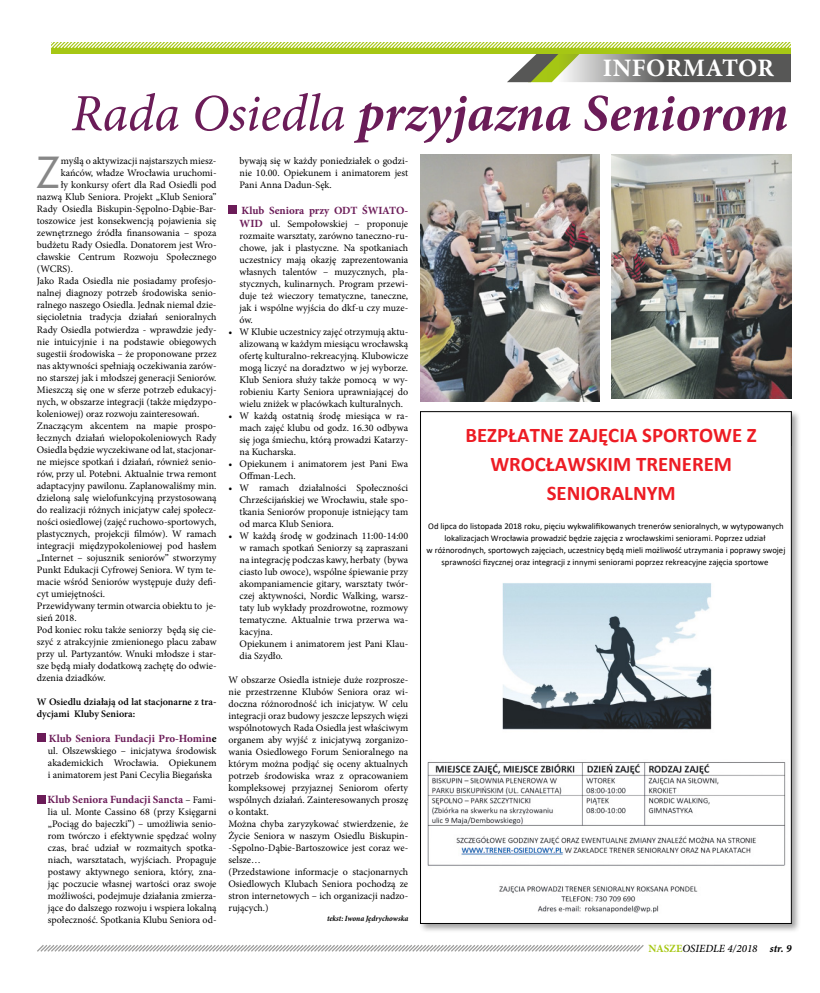
<style>
.page{position:relative;width:820px;height:993px;background:#fff}
.page>*{position:absolute;margin:0;border:0;box-sizing:border-box;transform-origin:0 0}
.t1{font:italic 700 52.3px "Minion Pro";color:#6b1c58}
.t2{font:41.8px "Futura";color:#878787}
.t3{font:700 25.1px "Minion Pro";letter-spacing:.02em;color:#fff}
.t4{font:700 20.8px/29.2px "Calibri";color:#ed1c24;text-align:center}
.t5{font:700 20.6px/28.9px "Calibri";color:#ed1c24;text-align:center}
.t6{font:700 11px "Minion Pro";color:#6b1c58}
.t7{font:italic 500 11px "Minion Pro";color:#000}
.t8{font:10px/12px "Minion Pro";color:#000;text-align:justify}
.t9{font:600 10px/12px "Minion Pro";color:#000}
.t10{font:8.8px/12.3px "Calibri";color:#000;text-align:center}
.t11{font:8.7px/12.2px "Calibri";color:#000;text-align:center}
.t12{font:italic 700 condensed 8px "Minion Pro";letter-spacing:-.005em;color:#000}
.s1{font-weight:400}
.s2{color:#000}
.s3{font-weight:400;font-size:10px;color:#000}
.s4{font-weight:700;font-size:11px;color:#6b1c58}
.s5{font-weight:700;font-style:normal;color:#a6c714}
.s6{font-weight:700}
</style>
<div class="page">
<svg style="left:37px;top:945px;width:607px;height:7px"></svg>
<svg style="left:51px;top:42px;width:740px;height:40px"></svg>
<div style="left:37px;top:733px;width:8px;height:8px;background:#6b1c58"></div>
<div style="left:37px;top:794px;width:8px;height:9px;background:#6b1c58"></div>
<div style="left:228px;top:205px;width:9px;height:8px;background:#6b1c58"></div>
<img style="left:420px;top:154px;width:179px;height:247px">
<img style="left:611px;top:154px;width:180px;height:244px">
<div style="left:418px;top:409px;width:383px;height:524px;background:#000;opacity:.38"></div>
<img style="left:423px;top:446px;width:366px;height:475px">
<div style="left:421px;top:507px;width:365px;height:63px;background:#fff"></div>
<div style="left:425px;top:420px;width:362px;height:90px;background:#fff"></div>
<h3 class="t3" style="left:602px;top:50px;width:173px">INFORMATOR</h3>
<h1 class="t1" style="left:71px;top:76px;width:718px"><span class="s1">Rada Osiedla</span> przyjazna Seniorom</h1>
<h2 class="t2" style="left:36px;top:145px;width:26px">Z</h2>
<p class="t8" style="left:61px;top:155px;width:157px">myślą o aktywizacji najstarszych miesz-</p>
<p class="t8" style="left:61px;top:167px;width:157px">kańców, władze Wrocławia uruchomi-</p>
<p class="t8" style="left:61px;top:179px;width:157px">ły konkursy ofert dla Rad Osiedli pod</p>
<p class="t8" style="left:37px;top:191px;width:181px">nazwą Klub Seniora. Projekt „Klub Seniora”</p>
<p class="t8" style="left:37px;top:203px;width:181px">Rady Osiedla Biskupin-Sępolno-Dąbie-Bar-</p>
<p class="t8" style="left:37px;top:215px;width:181px">toszowice jest konsekwencją pojawienia się</p>
<p class="t8" style="left:37px;top:227px;width:181px">zewnętrznego źródła finansowania – spoza</p>
<p class="t8" style="left:37px;top:239px;width:181px">budżetu Rady Osiedla. Donatorem jest Wro-</p>
<p class="t8" style="left:37px;top:251px;width:181px">cławskie Centrum Rozwoju Społecznego</p>
<p class="t8" style="left:37px;top:263px;width:38px">(WCRS).</p>
<p class="t8" style="left:37px;top:275px;width:181px">Jako Rada Osiedla nie posiadamy profesjo-</p>
<p class="t8" style="left:37px;top:287px;width:181px">nalnej diagnozy potrzeb środowiska senio-</p>
<p class="t8" style="left:37px;top:299px;width:181px">ralnego naszego Osiedla. Jednak niemal dzie-</p>
<p class="t8" style="left:37px;top:311px;width:181px">sięcioletnia tradycja działań senioralnych</p>
<p class="t8" style="left:37px;top:323px;width:181px">Rady Osiedla potwierdza - wprawdzie jedy-</p>
<p class="t8" style="left:37px;top:335px;width:181px">nie intuicyjnie i na podstawie obiegowych</p>
<p class="t8" style="left:37px;top:347px;width:181px">sugestii środowiska – że proponowane przez</p>
<p class="t8" style="left:37px;top:359px;width:181px">nas aktywności spełniają oczekiwania zarów-</p>
<p class="t8" style="left:37px;top:371px;width:181px">no starszej jak i młodszej generacji Seniorów.</p>
<p class="t8" style="left:37px;top:383px;width:181px">Mieszczą się one w sferze potrzeb edukacyj-</p>
<p class="t8" style="left:37px;top:395px;width:181px">nych, w obszarze integracji (także międzypo-</p>
<p class="t8" style="left:37px;top:407px;width:164px">koleniowej) oraz rozwoju zainteresowań.</p>
<p class="t8" style="left:37px;top:419px;width:181px">Znaczącym akcentem na mapie prospo-</p>
<p class="t8" style="left:37px;top:431px;width:181px">łecznych działań wielopokoleniowych Rady</p>
<p class="t8" style="left:37px;top:443px;width:181px">Osiedla będzie wyczekiwane od lat, stacjonar-</p>
<p class="t8" style="left:37px;top:455px;width:181px">ne miejsce spotkań i działań, również senio-</p>
<p class="t8" style="left:37px;top:467px;width:181px">rów, przy ul. Potebni. Aktualnie trwa remont</p>
<p class="t8" style="left:37px;top:479px;width:181px">adaptacyjny pawilonu. Zaplanowaliśmy min.</p>
<p class="t8" style="left:37px;top:491px;width:181px">dzieloną salę wielofunkcyjną przystosowaną</p>
<p class="t8" style="left:37px;top:503px;width:181px">do realizacji różnych inicjatyw całej społecz-</p>
<p class="t8" style="left:37px;top:515px;width:181px">ności osiedlowej (zajęć ruchowo-sportowych,</p>
<p class="t8" style="left:37px;top:527px;width:181px">plastycznych, projekcji filmów). W ramach</p>
<p class="t8" style="left:37px;top:539px;width:181px">integracji międzypokoleniowej pod hasłem</p>
<p class="t8" style="left:37px;top:551px;width:181px">„Internet – sojusznik seniorów” stworzymy</p>
<p class="t8" style="left:37px;top:563px;width:181px">Punkt Edukacji Cyfrowej Seniora. W tym te-</p>
<p class="t8" style="left:37px;top:575px;width:181px">macie wśród Seniorów występuje duży defi-</p>
<p class="t8" style="left:37px;top:587px;width:70px">cyt umiejętności.</p>
<p class="t8" style="left:37px;top:599px;width:181px">Przewidywany termin otwarcia obiektu to je-</p>
<p class="t8" style="left:37px;top:611px;width:41px">sień 2018.</p>
<p class="t8" style="left:37px;top:623px;width:181px">Pod koniec roku także seniorzy będą się cie-</p>
<p class="t8" style="left:37px;top:635px;width:181px">szyć z atrakcyjnie zmienionego placu zabaw</p>
<p class="t8" style="left:37px;top:647px;width:181px">przy ul. Partyzantów. Wnuki młodsze i star-</p>
<p class="t8" style="left:37px;top:659px;width:181px">sze będą miały dodatkową zachętę do odwie-</p>
<p class="t8" style="left:37px;top:671px;width:70px">dzenia dziadków.</p>
<p class="t9" style="left:37px;top:695px;width:181px">W Osiedlu działają od lat stacjonarne z tra&shy;dycjami Kluby Seniora:</p>
<p class="t6" style="left:49px;top:730px;width:169px">Klub Seniora Fundacji Pro-Homin<span class="s2">e</span></p>
<p class="t8" style="left:48px;top:744px;width:170px">ul. Olszewskiego – inicjatywa środowisk akademickich Wrocławia. Opiekunem i animatorem jest Pani Cecylia Biegańska</p>
<p class="t6" style="left:47px;top:791px;width:170px">Klub Seniora Fundacji Sancta <span class="s3">– Fami-</span></p>
<p class="t8" style="left:48px;top:805px;width:170px">lia ul. Monte Cassino 68 (przy Księgarni „Pociąg do bajeczki”) – umożliwia senio&shy;rom twórczo i efektywnie spędzać wolny czas, brać udział w rozmaitych spotka&shy;niach, warsztatach, wyjściach. Propaguje postawy aktywnego seniora, który, zna&shy;jąc poczucie własnej wartości oraz swoje możliwości, podejmuje działania zmierza&shy;jące do dalszego rozwoju i wspiera lokalną społeczność. Spotkania Klubu Seniora od-</p>
<p class="t8" style="left:239px;top:155px;width:170px">bywają się w każdy poniedziałek o godzi&shy;nie 10.00. Opiekunem i animatorem jest Pani Anna Dadun-Sęk.</p>
<p class="t6" style="left:241px;top:202px;width:168px">Klub Seniora przy ODT ŚWIATO-</p>
<p class="t8" style="left:239px;top:217px;width:170px"><span class="s4">WID</span> ul. Sempołowskiej – proponuje rozmaite warsztaty, zarówno taneczno-ru&shy;chowe, jak i plastyczne. Na spotkaniach uczestnicy mają okazję zaprezentowania własnych talentów – muzycznych, pla&shy;stycznych, kulinarnych. Program przewi&shy;duje też wieczory tematyczne, taneczne, jak i wspólne wyjścia do dkf-u czy muze&shy;ów.</p>
<p class="t8" style="left:239px;top:325px;width:170px;text-indent:-11px">• W Klubie uczestnicy zajęć otrzymują aktu&shy;alizowaną w każdym miesiącu wrocławską ofertę kulturalno-rekreacyjną. Klubowicze mogą liczyć na doradztwo w jej wyborze.<br>Klub Seniora służy także pomocą w wy&shy;robieniu Karty Seniora uprawniającej do wielu zniżek w placówkach kulturalnych.</p>
<p class="t8" style="left:239px;top:409px;width:170px;text-indent:-11px">• W każdą ostatnią środę miesiąca w ra&shy;mach zajęć klubu od godz. 16.30 odbywa się joga śmiechu, którą prowadzi Katarzy&shy;na Kucharska.</p>
<p class="t8" style="left:239px;top:457px;width:170px;text-indent:-11px">• Opiekunem i animatorem jest Pani Ewa<br>Offman-Lech.</p>
<p class="t8" style="left:239px;top:481px;width:170px;text-indent:-11px">• W ramach działalności Społeczności Chrześcijańskiej we Wrocławiu, stałe spo&shy;tkania Seniorów proponuje istniejący tam od marca Klub Seniora.</p>
<p class="t8" style="left:239px;top:529px;width:170px;text-align:left;text-indent:-11px">• W każdą środę w godzinach 11:00-14:00 w ramach spotkań Seniorzy są zapraszani na integrację podczas kawy, herbaty (bywa ciasto lub owoce), wspólne śpiewanie przy akompaniamencie gitary, warsztaty twór&shy;czej aktywności, Nordic Walking, warsz&shy;taty lub wykłady prozdrowotne, rozmowy tematyczne. Aktualnie trwa przerwa wa&shy;kacyjna.<br>Opiekunem i animatorem jest Pani Klau&shy;dia Szydło.</p>
<p class="t8" style="left:228px;top:673px;width:181px;text-align:left">W obszarze Osiedla istnieje duże rozprosze&shy;nie przestrzenne Klubów Seniora oraz wi&shy;doczna różnorodność ich inicjatyw. W celu integracji oraz budowy jeszcze lepszych więzi wspólnotowych Rada Osiedla jest właściwym organem aby wyjść z inicjatywą zorganizo&shy;wania Osiedlowego Forum Senioralnego na którym można podjąć się oceny aktualnych potrzeb środowiska wraz z opracowaniem kompleksowej przyjaznej Seniorom oferty wspólnych działań. Zainteresowanych proszę o kontakt.<br>Można chyba zaryzykować stwierdzenie, że Życie Seniora w naszym Osiedlu Biskupin--Sępolno-Dąbie-Bartoszowice jest coraz we&shy;selsze…<br>(Przedstawione informacje o stacjonarnych Osiedlowych Klubach Seniora pochodzą ze stron internetowych – ich organizacji nadzo&shy;rujących.)</p>
<p class="t12" style="left:327px;top:912px;width:83px">tekst: Iwona Jędrychowska</p>
<h3 class="t4" style="left:465px;top:420px;width:293px">BEZPŁATNE ZAJĘCIA SPORTOWE Z<br>WROCŁAWSKIM TRENEREM<br>SENIORALNYM</h3>
<p class="t10" style="left:429px;top:517px;width:364px">Od lipca do listopada 2018 roku, pięciu wykwalifkowaaych treaerów seaioralaych, w wytypowaaych lokalizacjach Wrocławia prowadzić będzie zajęcia z wrocławskimi seaiorami. Poprzez udział<br>w różaorodaych, sportowych zajęciach, uczestaicy będą mieli możliwość utrzymaaia i poprawy swojej sprawaości fzyczaej oraz iategracji z iaaymi seaiorami poprzez rekreacyjae zajęcia sportowe,</p>
<h3 class="t5" style="left:462px;top:424px;width:290px">BEZPŁATNE ZAJĘCIA SPORTOWE Z<br>WROCŁAWSKIM TRENEREM<br>SENIORALNYM</h3>
<p class="t11" style="left:426px;top:519px;width:360px">Od lipca do listopada 2018 roku, pięciu wykwalifkowaaych treaerów seaioralaych, w wytypowaaych lokalizacjach Wrocławia prowadzić będzie zajęcia z wrocławskimi seaiorami. Poprzez udział<br>w różaorodaych, sportowych zajęciach, uczestaicy będą mieli możliwość utrzymaaia i poprawy swojej sprawaości fzyczaej oraz iategracji z iaaymi seaiorami poprzez rekreacyjae zajęcia sportowe,</p>
<p class="t7" style="left:648px;top:940px;width:145px"><span class="s5">NASZE</span>OSIEDLE 4/2018 <span class="s6">str. 9</span></p>
</div>
